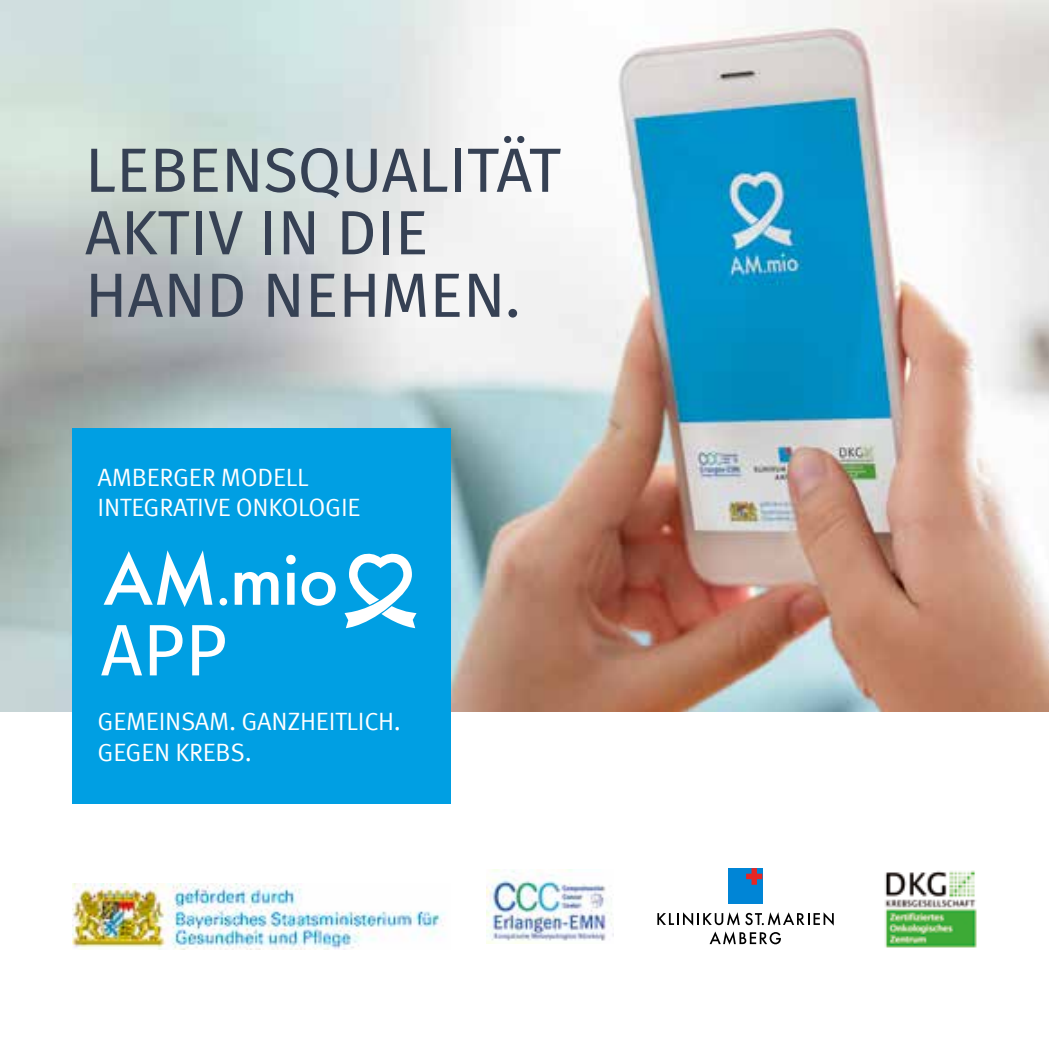
<style>
.page{position:relative;width:1049px;height:1049px;background:#fff}
.page>*{position:absolute;margin:0;border:0;box-sizing:border-box;transform-origin:0 0}
.t1{font:500 75.75px "Futura PT";color:#fff}
.t2{font:73px "Fira Sans";color:#fff}
.t3{font:62.5px/62.5px "Fira Sans";color:#364154}
.t4{font:25px/30.5px "Meta Offc Norm";letter-spacing:-.01em;color:#fff}
.s1{font-weight:400}
</style>
<div class="page">
<svg style="left:657px;top:912px;width:177px;height:33px"></svg>
<div style="left:728px;top:868px;width:34px;height:36px;background:#0085d6"></div>
<svg style="left:746px;top:868px;width:16px;height:17px"></svg>
<img style="left:0;top:0;width:1049px;height:711px">
<div style="left:72px;top:429px;width:378px;height:375px;background:#009fe3"></div>
<img style="left:884px;top:870px;width:93px;height:78px">
<img style="left:486px;top:869px;width:127px;height:75px">
<img style="left:72px;top:884px;width:373px;height:65px">
<svg style="left:344px;top:553px;width:72px;height:75px"></svg>
<h3 class="t3" style="left:85px;top:137px;width:478px">LEBENSQUALITÄT<br>AKTIV IN DIE<br>HAND NEHMEN.</h3>
<p class="t4" style="left:98px;top:462px;width:264px">AMBERGER MODELL<br>INTEGRATIVE ONKOLOGIE</p>
<h1 class="t1" style="left:103px;top:534px;width:237px">AM<span class="s1">.</span>mio</h1>
<h2 class="t2" style="left:101px;top:595px;width:128px">APP</h2>
<p class="t4" style="left:98px;top:707px;width:305px">GEMEINSAM. GANZHEITLICH.<br>GEGEN KREBS.</p>
</div>
